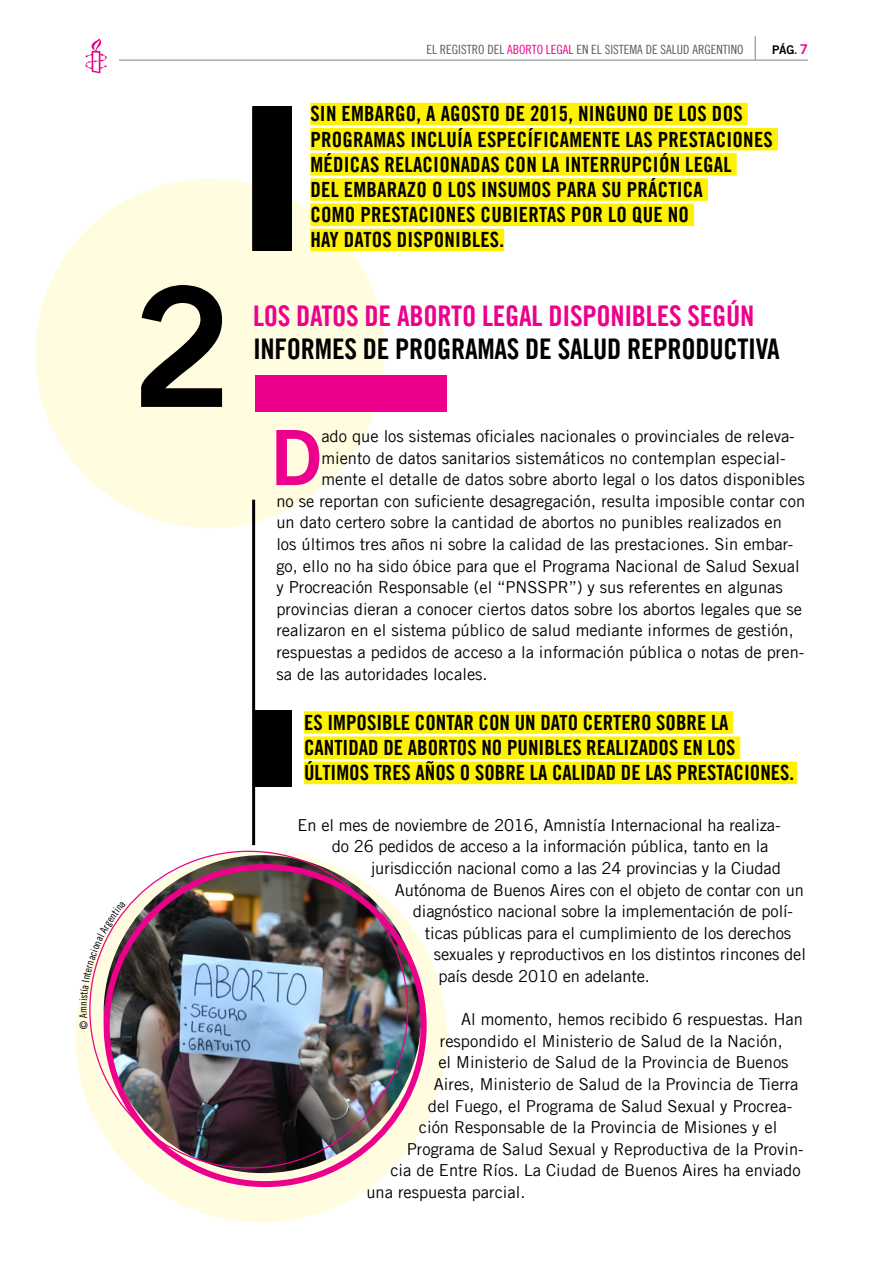
<style>
.page{position:relative;width:893px;height:1263px;background:#fff}
.page>*{position:absolute;margin:0;border:0;box-sizing:border-box;transform-origin:0 0}
.t1{font:166.5px "Amnesty Trade Gothic Bd 2";color:#000}
.t2{font:76.35px "Amnesty Trade Gothic Bd 2";color:#ec008c}
.t3{font:28.5px "Amnesty Trade Gothic Bd Cn 20";letter-spacing:-.01em;color:#000}
.t4{font:28.5px "Amnesty Trade Gothic Bd Cn 20";letter-spacing:-.01em;color:#ec008c}
.t5{font:21px "Amnesty Trade Gothic Bd Cn 20";letter-spacing:.01em;color:#000}
.t6{font:16.5px "Amnesty Trade Gothic";color:#000}
.t7{font:12.75px "Amnesty Trade Gothic Cn 18";color:#58595b}
.t8{font:12px "Amnesty Trade Gothic Bd 2";color:#000}
.s1{color:#ec008c}
.s2{font-family:"Amnesty Trade Gothic Bd Cn 20"}
.s3{font-size:13.5px;color:#ec008c}
</style>
<div class="page">
<svg style="left:85px;top:38px;width:22px;height:35px"></svg>
<svg style="left:755px;top:36px;width:1px;height:24px"></svg>
<hr style="left:119px;top:60px;width:689px;height:1px;background:#939598">
<div style="left:35px;top:179px;width:350px;height:349px;background:#fffcdf;border-radius:50%"></div>
<svg style="left:75px;top:851px;width:372px;height:371px;background:#fbdcd4"></svg>
<img style="left:104px;top:855px;width:317px;height:318px;border-radius:159px">
<div style="left:310px;top:103px;width:438px;height:22px;background:#fff200"></div>
<div style="left:310px;top:128px;width:468px;height:22px;background:#fff200"></div>
<div style="left:310px;top:153px;width:427px;height:23px;background:#fff200"></div>
<div style="left:310px;top:178px;width:398px;height:23px;background:#fff200"></div>
<div style="left:310px;top:204px;width:384px;height:22px;background:#fff200"></div>
<div style="left:310px;top:229px;width:194px;height:22px;background:#fff200"></div>
<hr style="left:252px;top:500px;width:3px;height:345px;background:#000">
<hr style="left:252px;top:106px;width:3px;height:145px;background:#000">
<div style="left:304px;top:711px;width:429px;height:23px;background:#fff200"></div>
<div style="left:304px;top:736px;width:436px;height:23px;background:#fff200"></div>
<div style="left:304px;top:762px;width:493px;height:22px;background:#fff200"></div>
<div style="left:255px;top:710px;width:37px;height:77px;background:#000"></div>
<div style="left:253px;top:106px;width:39px;height:145px;background:#000"></div>
<div style="left:255px;top:375px;width:191px;height:36px;background:#ec008c"></div>
<svg style="left:79px;top:908px;width:47px;height:121px"></svg>
<h1 class="t1" style="left:132px;top:244px;width:103px">2</h1>
<p class="t7" style="left:426px;top:42px;width:318px">EL REGISTRO DEL <span class="s1">ABORTO LEGAL</span> EN EL SISTEMA DE SALUD ARGENTINO</p>
<p class="t8" style="left:772px;top:43px;width:37px">PáG<span class="s2">.</span> <span class="s3">7</span></p>
<p class="t5" style="left:310px;top:101px;width:43px">SIN EMBARGO</p>
<p class="t5" style="left:417px;top:101px;width:35px">, A AGOSTO</p>
<p class="t5" style="left:505px;top:101px;width:84px">DE 2015, NINGUNO</p>
<p class="t5" style="left:653px;top:101px;width:70px">DELOS DOS</p>
<p class="t5" style="left:310px;top:126px;width:22px">PROGRAMAS</p>
<p class="t5" style="left:410px;top:126px;width:161px">INCLUÍA ESPECÍFICAMENTE</p>
<p class="t5" style="left:625px;top:126px;width:54px">LAS PRESTA</p>
<p class="t5" style="left:716px;top:126px;width:21px">CIONES</p>
<p class="t5" style="left:310px;top:152px;width:85px">MÉDICAS RELA</p>
<p class="t5" style="left:423px;top:152px;width:21px">CIONADAS</p>
<p class="t5" style="left:505px;top:152px;width:70px">CON LAINTERRU</p>
<p class="t5" style="left:631px;top:152px;width:64px">PCIÓN LEGAL</p>
<p class="t5" style="left:310px;top:177px;width:45px">DEL EMBARA</p>
<p class="t5" style="left:407px;top:177px;width:85px">ZOOLOS INSUMOS</p>
<p class="t5" style="left:556px;top:177px;width:148px">PARA SU PRÁCTI CA</p>
<p class="t5" style="left:310px;top:202px;width:23px">COMO</p>
<p class="t5" style="left:360px;top:202px;width:21px">PRESTA</p>
<p class="t5" style="left:418px;top:202px;width:21px">CIONES</p>
<p class="t5" style="left:481px;top:202px;width:21px">CUBIERTAS</p>
<p class="t5" style="left:571px;top:202px;width:108px">POR LO QUE NO</p>
<p class="t5" style="left:310px;top:227px;width:44px">HAY DATOS</p>
<p class="t5" style="left:397px;top:227px;width:48px">DISPONIBLES</p>
<p class="t5" style="left:499px;top:227px;width:6px">.</p>
<h3 class="t4" style="left:253px;top:298px;width:57px">LOS DATOS</h3>
<h3 class="t4" style="left:365px;top:298px;width:47px">DE ABORTO</h3>
<h3 class="t4" style="left:482px;top:298px;width:24px">LEGAL</h3>
<h3 class="t4" style="left:548px;top:298px;width:61px">DISPONIBLES</h3>
<h3 class="t4" style="left:687px;top:298px;width:65px">SEGÚN</h3>
<h3 class="t3" style="left:253px;top:331px;width:49px">INFORMES</h3>
<h3 class="t3" style="left:363px;top:331px;width:61px">DE PROGRAMAS</h3>
<h3 class="t3" style="left:525px;top:331px;width:46px">DE SALUD</h3>
<h3 class="t3" style="left:627px;top:331px;width:55px">REPRODU</h3>
<h3 class="t3" style="left:723px;top:331px;width:57px">CTIVA</h3>
<h2 class="t2" style="left:270px;top:410px;width:52px">D</h2>
<p class="t6" style="left:321px;top:426px;width:475px">ado que los sistemas oficiales nacionales o provinciales de releva-</p>
<p class="t6" style="left:321px;top:448px;width:466px">miento de datos sanitarios sistemáticos no contemplan especial-</p>
<p class="t6" style="left:321px;top:469px;width:485px">mente el detalle de datos sobre aborto legal o los datos disponibles</p>
<p class="t6" style="left:276px;top:491px;width:530px">no se reportan con suficiente desagregación, resulta imposible contar con</p>
<p class="t6" style="left:276px;top:512px;width:507px">un dato certero sobre la cantidad de abortos no punibles realizados en</p>
<p class="t6" style="left:276px;top:534px;width:518px">los últimos tres años ni sobre la calidad de las prestaciones. Sin embar-</p>
<p class="t6" style="left:276px;top:556px;width:525px">go, ello no ha sido óbice para que el Programa Nacional de Salud Sexual</p>
<p class="t6" style="left:276px;top:577px;width:508px">y Procreación Responsable (el “PNSSPR”) y sus referentes en algunas</p>
<p class="t6" style="left:276px;top:599px;width:527px">provincias dieran a conocer ciertos datos sobre los abortos legales que se</p>
<p class="t6" style="left:276px;top:620px;width:519px">realizaron en el sistema público de salud mediante informes de gestión,</p>
<p class="t6" style="left:276px;top:642px;width:529px">respuestas a pedidos de acceso a la información pública o notas de pren-</p>
<p class="t6" style="left:276px;top:664px;width:213px">sa de las autoridades locales.</p>
<p class="t5" style="left:304px;top:710px;width:63px">ES IMPOSIBLE</p>
<p class="t5" style="left:415px;top:710px;width:21px">CONTAR</p>
<p class="t5" style="left:479px;top:710px;width:72px">CONUNDATO</p>
<p class="t5" style="left:583px;top:710px;width:21px">CERTERO</p>
<p class="t5" style="left:656px;top:710px;width:11px">SOBRE</p>
<p class="t5" style="left:711px;top:710px;width:10px">LA</p>
<p class="t5" style="left:304px;top:735px;width:21px">CANTIDAD</p>
<p class="t5" style="left:383px;top:735px;width:36px">DE ABORTOS</p>
<p class="t5" style="left:481px;top:735px;width:47px">NO PUNIBLES</p>
<p class="t5" style="left:586px;top:735px;width:10px">REALI</p>
<p class="t5" style="left:629px;top:735px;width:20px">ZADOS</p>
<p class="t5" style="left:683px;top:735px;width:35px">EN LOS</p>
<p class="t5" style="left:304px;top:760px;width:21px">ÚLTIMOS</p>
<p class="t5" style="left:374px;top:760px;width:11px">TRES</p>
<p class="t5" style="left:416px;top:760px;width:71px">AÑOS O SOBRE</p>
<p class="t5" style="left:530px;top:760px;width:43px">LA CALIDAD</p>
<p class="t5" style="left:621px;top:760px;width:77px">DE LAS PRESTA</p>
<p class="t5" style="left:734px;top:760px;width:21px">CIONES</p>
<p class="t5" style="left:790px;top:760px;width:6px">.</p>
<p class="t6" style="left:298px;top:815px;width:484px">En el mes de noviembre de 2016, Amnistía Internacional ha realiza-</p>
<p class="t6" style="left:332px;top:836px;width:438px">do 26 pedidos de acceso a la información pública, tanto en la</p>
<p class="t6" style="left:371px;top:858px;width:411px">jurisdicción nacional como a las 24 provincias y la Ciudad</p>
<p class="t6" style="left:395px;top:880px;width:411px">Autónoma de Buenos Aires con el objeto de contar con un</p>
<p class="t6" style="left:413px;top:901px;width:382px">diagnóstico nacional sobre la implementación de polí-</p>
<p class="t6" style="left:425px;top:923px;width:368px">ticas públicas para el cumplimiento de los derechos</p>
<p class="t6" style="left:434px;top:944px;width:374px">sexuales y reproductivos en los distintos rincones del</p>
<p class="t6" style="left:438px;top:966px;width:213px">país desde 2010 en adelante.</p>
<p class="t6" style="left:461px;top:1009px;width:343px">Al momento, hemos recibido 6 respuestas. Han</p>
<p class="t6" style="left:440px;top:1031px;width:344px">respondido el Ministerio de Salud de la Nación,</p>
<p class="t6" style="left:438px;top:1052px;width:352px">el Ministerio de Salud de la Provincia de Buenos</p>
<p class="t6" style="left:434px;top:1074px;width:366px">Aires, Ministerio de Salud de la Provincia de Tierra</p>
<p class="t6" style="left:428px;top:1096px;width:366px">del Fuego, el Programa de Salud Sexual y Procrea-</p>
<p class="t6" style="left:419px;top:1117px;width:360px">ción Responsable de la Provincia de Misiones y el</p>
<p class="t6" style="left:407px;top:1139px;width:398px">Programa de Salud Sexual y Reproductiva de la Provin-</p>
<p class="t6" style="left:390px;top:1160px;width:412px">cia de Entre Ríos. La Ciudad de Buenos Aires ha enviado</p>
<p class="t6" style="left:366px;top:1182px;width:161px">una respuesta parcial.</p>
</div>
